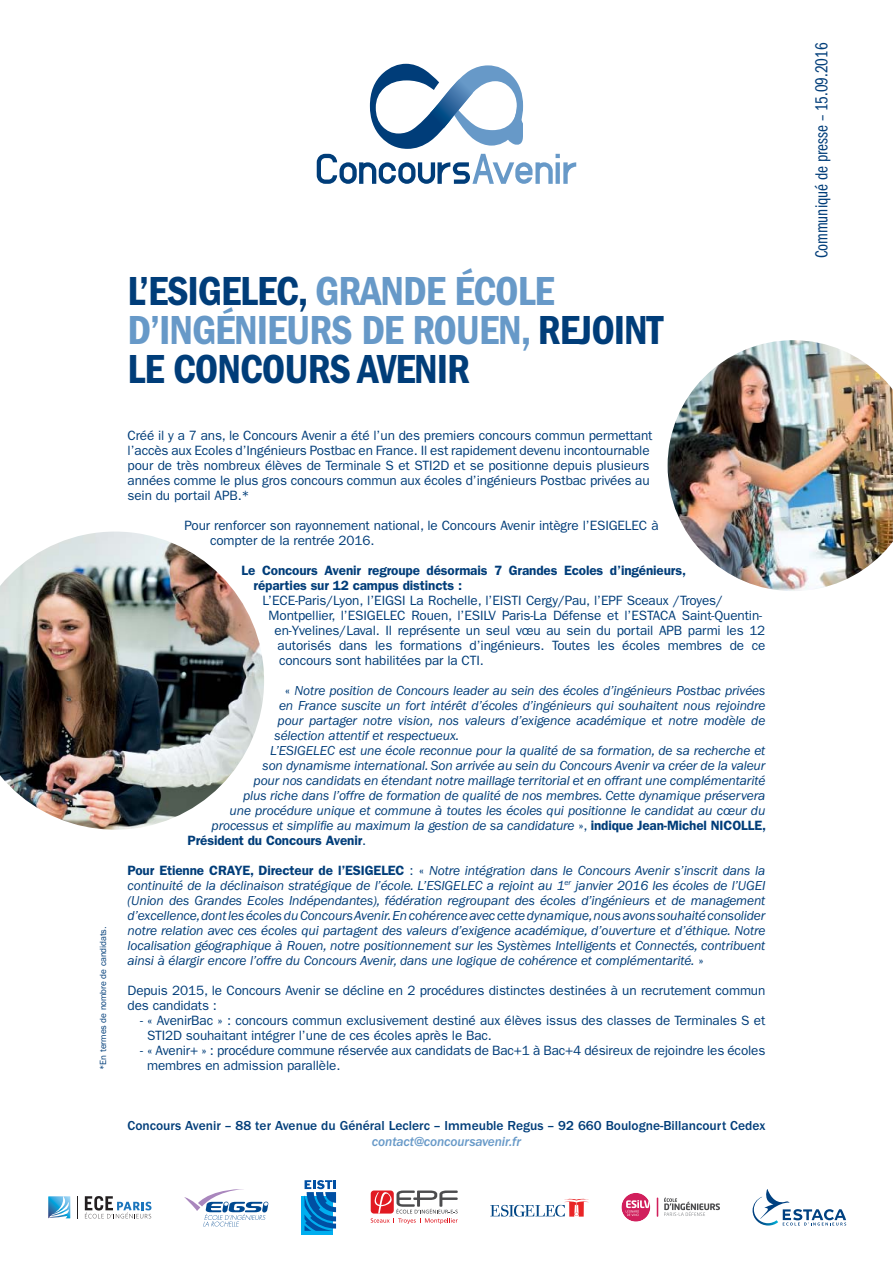
<style>
.page{position:relative;width:893px;height:1263px;background:#fff}
.page>*{position:absolute;margin:0;border:0;box-sizing:border-box;transform-origin:0 0}
.t1{font:42px/39px "ITC Franklin Gothic Std Dm Cd";letter-spacing:-.025em;color:#003d79}
.t2{font:18px "ITC Franklin Gothic Std Bk Cp";color:#003d79}
.t3{font:italic 13.5px/15px "ITC Franklin Gothic Std";letter-spacing:-.01em;color:#003d79;text-align:justify}
.t4{font:13.5px/15px "ITC Franklin Gothic Std";letter-spacing:-.01em;color:#003d79}
.t5{font:600 13.5px/15px "ITC Franklin Gothic Std";letter-spacing:-.01em;color:#003d79}
.t6{font:500 13.5px "ITC Franklin Gothic Std";color:#003d79}
.t7{font:13.5px "ITC Franklin Gothic Std Med It";letter-spacing:-.01em;color:#6799c8}
.t8{font:9px "ITC Franklin Gothic Std";letter-spacing:-.01em;color:#003d79}
.s1{color:#6799c8}
.s2{font-style:normal}
.s3{font-weight:600;font-style:normal}
.s4{font-weight:400}
</style>
<div class="page">
<svg style="left:317px;top:64px;width:259px;height:120px"></svg>
<svg style="left:77px;top:1196px;width:1px;height:22px"></svg>
<svg style="left:48px;top:1196px;width:23px;height:22px"></svg>
<svg style="left:85px;top:1196px;width:66px;height:22px"></svg>
<div style="left:301px;top:1196px;width:31px;height:38px;background:#00aeef"></div>
<svg style="left:304px;top:1180px;width:32px;height:51px"></svg>
<svg style="left:184px;top:1189px;width:84px;height:37px"></svg>
<svg style="left:371px;top:1190px;width:87px;height:34px"></svg>
<svg style="left:753px;top:1189px;width:93px;height:36px"></svg>
<div style="left:621px;top:1193px;width:29px;height:29px;background:#d11f5c;border-radius:50%"></div>
<svg style="left:626px;top:1200px;width:24px;height:16px"></svg>
<svg style="left:657px;top:1197px;width:1px;height:20px"></svg>
<svg style="left:664px;top:1197px;width:56px;height:19px"></svg>
<svg style="left:490px;top:1198px;width:99px;height:19px"></svg>
<img style="left:0;top:531px;width:264px;height:299px">
<img style="left:668px;top:340px;width:225px;height:251px">
<p class="t8" style="left:100px;top:1070px;width:145px;rotate:-90deg">*En termes de nombre de candidats.</p>
<h1 class="t1" style="left:128px;top:276px;width:537px">L’ESIGELEC, <span class="s1">GRANDE ÉCOLE<br>D’INGÉNIEURS DE ROUEN,</span> REJOINT<br>LE CONCOURS AVENIR</h1>
<p class="t4" style="left:128px;top:429px;width:526px">Créé il y a 7 ans, le Concours Avenir a été l’un des premiers concours commun permettant l’accès aux Ecoles d’Ingénieurs Postbac en France. Il est rapidement devenu incontournable pour de très nombreux élèves de Terminale S et STI2D et se positionne depuis plusieurs années comme le plus gros concours commun aux écoles d’ingénieurs Postbac privées au sein du portail APB.*</p>
<p class="t4" style="left:210px;top:519px;width:450px;text-indent:-26px">Pour renforcer son rayonnement national, le Concours Avenir intègre l’ESIGELEC à compter de la rentrée 2016.</p>
<p class="t5" style="left:254px;top:564px;width:434px;text-indent:-12px">Le Concours Avenir regroupe désormais 7 Grandes Ecoles d’ingénieurs, réparties sur 12 campus distincts :</p>
<p class="t4" style="left:263px;top:594px;width:462px">L’ECE-Paris/Lyon, l’EIGSI La Rochelle, l’EISTI Cergy/Pau, l’EPF Sceaux /Troyes/</p>
<p class="t4" style="left:269px;top:609px;width:495px">Montpellier, l’ESIGELEC Rouen, l’ESILV Paris-La Défense et l’ESTACA Saint-Quentin-</p>
<p class="t4" style="left:275px;top:624px;width:492px">en-Yvelines/Laval. Il représente un seul vœu au sein du portail APB parmi les 12</p>
<p class="t4" style="left:278px;top:639px;width:489px">autorisés dans les formations d’ingénieurs. Toutes les écoles membres de ce</p>
<p class="t4" style="left:279px;top:654px;width:206px">concours sont habilitées par la CTI.</p>
<p class="t3" style="left:285px;top:684px;width:482px"><span class="s2">«</span> Notre position de Concours leader au sein des écoles d’ingénieurs Postbac privées</p>
<p class="t3" style="left:279px;top:699px;width:488px">en France suscite un fort intérêt d’écoles d’ingénieurs qui souhaitent nous rejoindre</p>
<p class="t3" style="left:278px;top:714px;width:489px">pour partager notre vision, nos valeurs d’exigence académique et notre modèle de</p>
<p class="t3" style="left:275px;top:729px;width:186px">sélection attentif et respectueux.</p>
<p class="t3" style="left:270px;top:744px;width:497px">L’ESIGELEC est une école reconnue pour la qualité de sa formation, de sa recherche et</p>
<p class="t3" style="left:263px;top:759px;width:504px">son dynamisme international. Son arrivée au sein du Concours Avenir va créer de la valeur</p>
<p class="t3" style="left:254px;top:774px;width:513px">pour nos candidats en étendant notre maillage territorial et en offrant une complémentarité</p>
<p class="t3" style="left:243px;top:789px;width:524px">plus riche dans l’offre de formation de qualité de nos membres. Cette dynamique préservera</p>
<p class="t3" style="left:230px;top:804px;width:537px">une procédure unique et commune à toutes les écoles qui positionne le candidat au cœur du</p>
<p class="t3" style="left:212px;top:819px;width:556px">processus et simplifie au maximum la gestion de sa candidature <span class="s2">»,</span> <span class="s3">indique Jean-Michel NICOLLE,</span></p>
<p class="t5" style="left:188px;top:834px;width:180px">Président du Concours Avenir<span class="s4">.</span></p>
<p class="t3" style="left:128px;top:864px;width:639px"><span class="s3">Pour Etienne CRAYE, Directeur de l’ESIGELEC</span> <span class="s2">: «</span> Notre intégration dans le Concours Avenir s’inscrit dans la continuité de la déclinaison stratégique de l’école. L’ESIGELEC a rejoint au 1<sup>er</sup> janvier 2016 les écoles de l’UGEI (Union des Grandes Ecoles Indépendantes), fédération regroupant des écoles d’ingénieurs et de management d’excellence, dont les écoles du Concours Avenir. En cohérence avec cette dynamique, nous avons souhaité consolider notre relation avec ces écoles qui partagent des valeurs d’exigence académique, d’ouverture et d’éthique. Notre localisation géographique à Rouen, notre positionnement sur les Systèmes Intelligents et Connectés, contribuent ainsi à élargir encore l’offre du Concours Avenir, dans une logique de cohérence et complémentarité. <span class="s2">»</span></p>
<p class="t4" style="left:128px;top:984px;width:639px">Depuis 2015, le Concours Avenir se décline en 2 procédures distinctes destinées à un recrutement commun des candidats :</p>
<p class="t4" style="left:147px;top:1014px;width:620px;text-indent:-7px">- « AvenirBac » : concours commun exclusivement destiné aux élèves issus des classes de Terminales S et<br>STI2D souhaitant intégrer l’une de ces écoles après le Bac.</p>
<p class="t4" style="left:147px;top:1044px;width:620px;text-indent:-7px">- « Avenir+ » : procédure commune réservée aux candidats de Bac+1 à Bac+4 désireux de rejoindre les écoles membres en admission parallèle.</p>
<p class="t6" style="left:128px;top:1120px;width:639px">Concours Avenir – 88 ter Avenue du Général Leclerc – Immeuble Regus – 92 660 Boulogne-Billancourt Cedex</p>
<p class="t7" style="left:372px;top:1136px;width:151px">contact@concoursavenir.fr</p>
<h2 class="t2" style="left:815px;top:258px;width:217px;rotate:-90deg">Communiqué de presse – 15.09.2016</h2>
</div>
